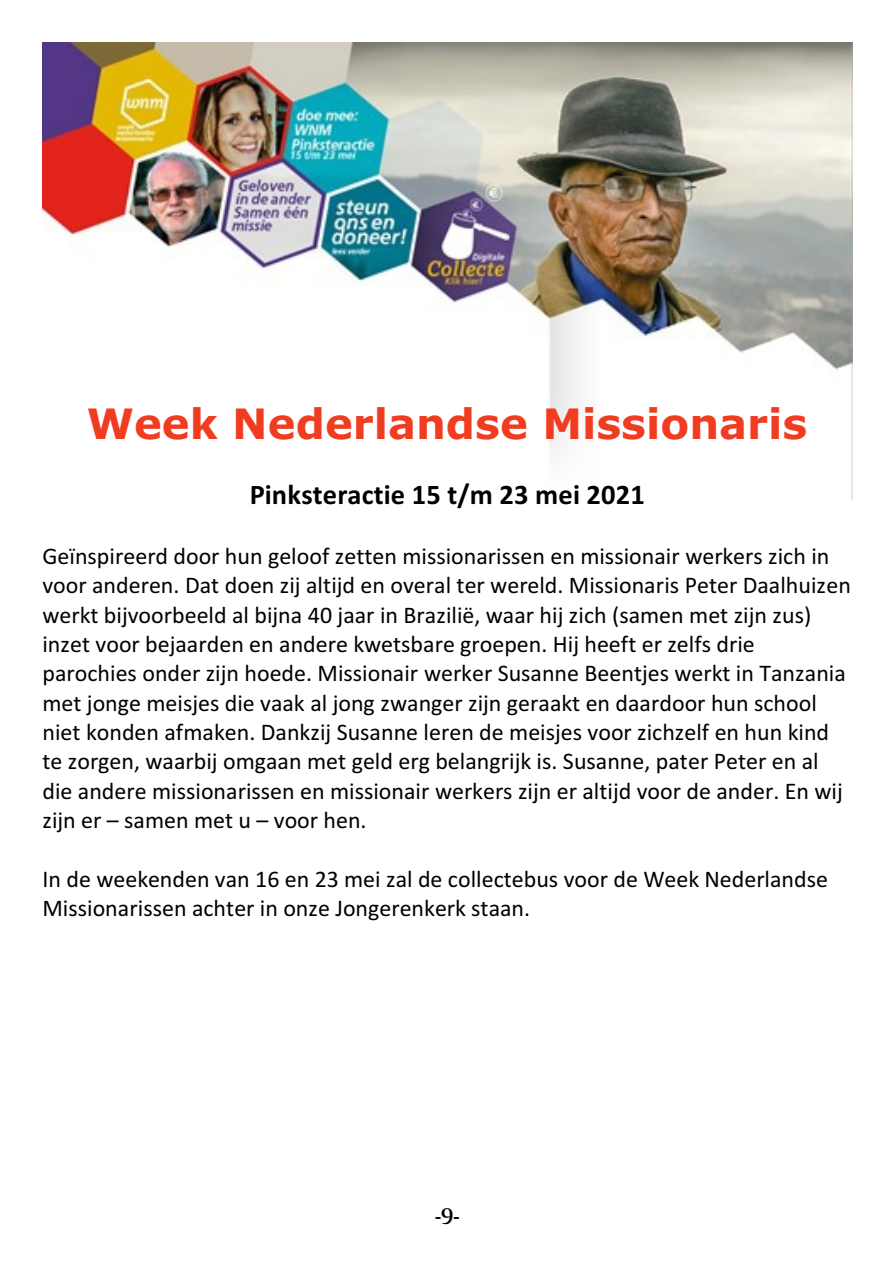
<style>
.page{position:relative;width:893px;height:1263px;background:#fff}
.page>*{position:absolute;margin:0;border:0;box-sizing:border-box;transform-origin:0 0}
.t1{font:700 42px "Verdana";color:#f03d21}
.t2{font:700 28.5px "Calibri";letter-spacing:.005em;color:#000}
.t3{font:24px/29.4px "Calibri";color:#000}
.t4{font:24px "Amerigo BT Medium A";color:#000}
</style>
<div class="page">
<img style="left:42px;top:42px;width:810px;height:457px">
<h1 class="t1" style="left:87px;top:406px;width:722px">Week Nederlandse Missionaris</h1>
<p class="t2" style="left:250px;top:483px;width:397px">Pinksteractie 15 t/m 23 mei 2021</p>
<p class="t3" style="left:42px;top:543px;width:810px">Geïnspireerd door hun geloof zetten missionarissen en missionair werkers zich in voor anderen. Dat doen zij altijd en overal ter wereld. Missionaris Peter Daalhuizen werkt bijvoorbeeld al bijna 40 jaar in Brazilië, waar hij zich (samen met zijn zus) inzet voor bejaarden en andere kwetsbare groepen. Hij heeft er zelfs drie parochies onder zijn hoede. Missionair werker Susanne Beentjes werkt in Tanzania met jonge meisjes die vaak al jong zwanger zijn geraakt en daardoor hun school niet konden afmaken. Dankzij Susanne leren de meisjes voor zichzelf en hun kind te zorgen, waarbij omgaan met geld erg belangrijk is. Susanne, pater Peter en al die andere missionarissen en missionair werkers zijn er altijd voor de ander. En wij zijn er – samen met u – voor hen.</p>
<p class="t3" style="left:42px;top:866px;width:787px">In de weekenden van 16 en 23 mei zal de collectebus voor de Week Nederlandse<br>Missionarissen achter in onze Jongerenkerk staan.</p>
<p class="t4" style="left:435px;top:1205px;width:26px">-9-</p>
</div>
